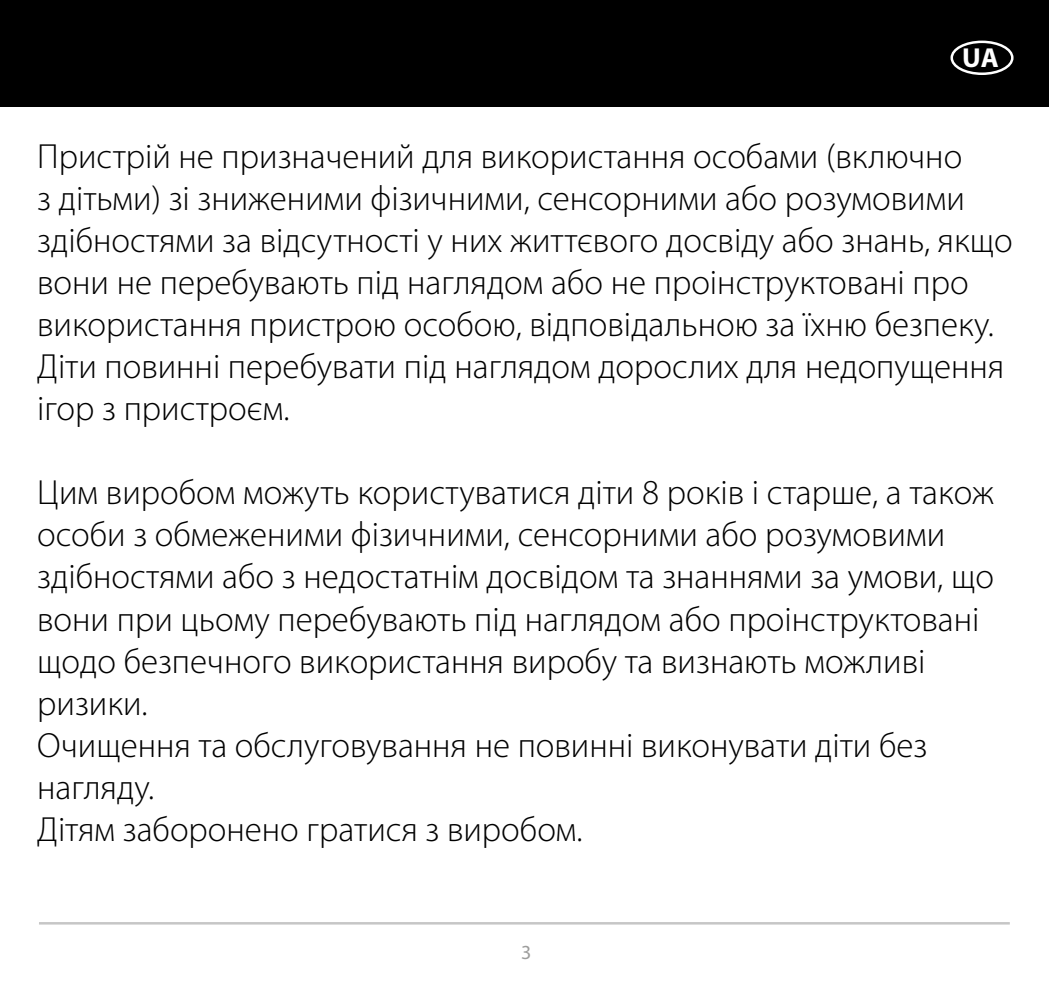
<style>
.page{position:relative;width:1049px;height:993px;background:#fff}
.page>*{position:absolute;margin:0;border:0;box-sizing:border-box;transform-origin:0 0}
.t1{font:300 35px/42px "Myriad Pro";color:#000}
.t2{font:700 27.5px "Myriad Pro";color:#fff}
.t3{font:20px "Myriad Pro";color:#9d9d9c}
</style>
<div class="page">
<div style="left:0;top:0;width:1049px;height:106px;background:#000"></div>
<div style="left:950px;top:41px;width:63px;height:34px;border:2px solid #fff;border-radius:50%"></div>
<hr style="left:39px;top:921px;width:971px;height:3px;background:#c6c6c6">
<p class="t2" style="left:962px;top:40px;width:38px">UA</p>
<p class="t1" style="left:37px;top:136px;width:977px">Пристрій не призначений для використання особами (включно<br>з дітьми) зі зниженими фізичними, сенсорними або розумовими здібностями за відсутності у них життєвого досвіду або знань, якщо вони не перебувають під наглядом або не проінструктовані про використання пристрою особою, відповідальною за їхню безпеку.<br>Діти повинні перебувати під наглядом дорослих для недопущення ігор з пристроєм.</p>
<p class="t1" style="left:37px;top:472px;width:958px">Цим виробом можуть користуватися діти 8 років і старше, а також особи з обмеженими фізичними, сенсорними або розумовими здібностями або з недостатнім досвідом та знаннями за умови, що вони при цьому перебувають під наглядом або проінструктовані щодо безпечного використання виробу та визнають можливі ризики.<br>Очищення та обслуговування не повинні виконувати діти без нагляду.<br>Дітям заборонено гратися з виробом.</p>
<p class="t3" style="left:521px;top:939px;width:12px">3</p>
</div>
